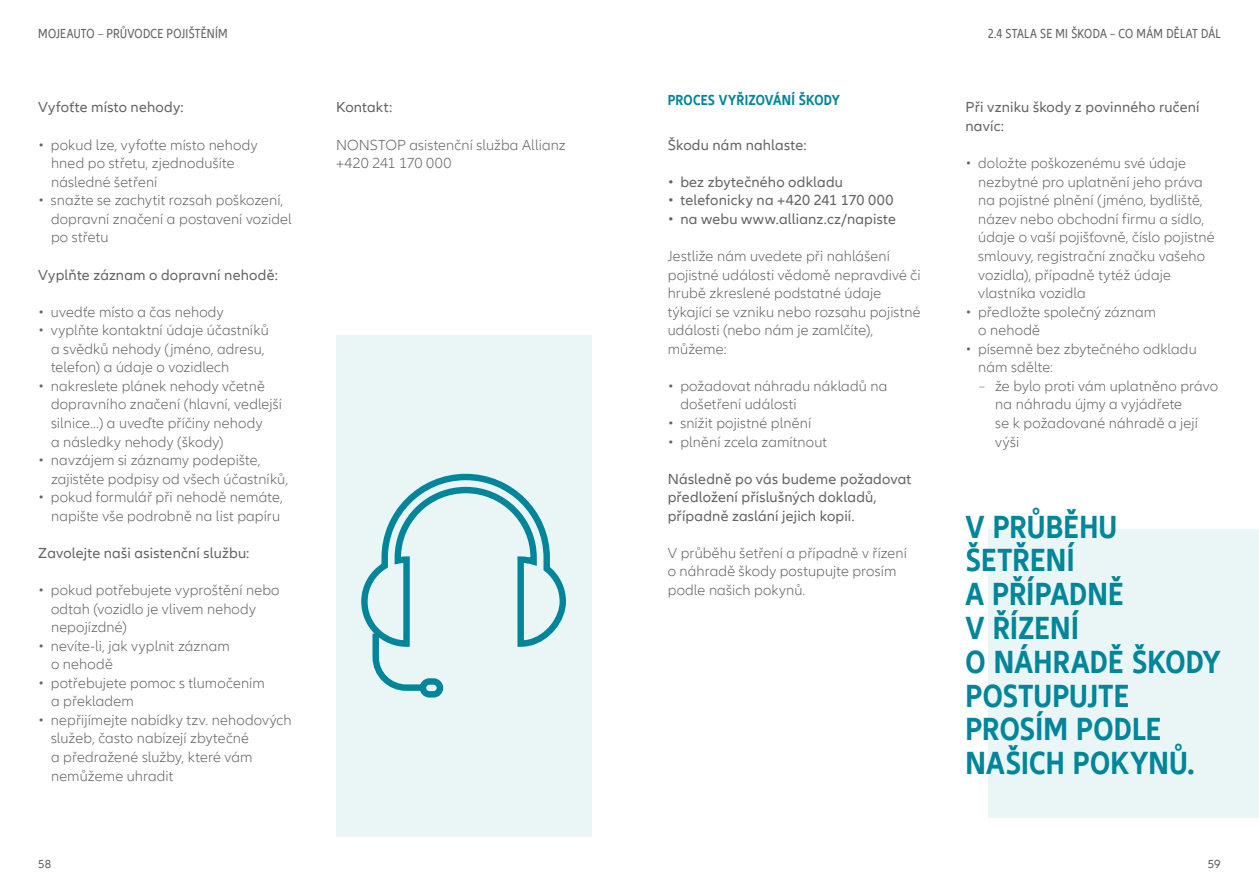
<style>
.page{position:relative;width:1259px;height:893px;background:#fff}
.page>*{position:absolute;margin:0;border:0;box-sizing:border-box;transform-origin:0 0}
.t1{font:700 condensed 33px/33.8px "Allianz Neo";letter-spacing:.01em;color:#00859a}
.t2{font:300 15px/18.6px "Allianz Neo";letter-spacing:.01em;color:#636366}
.t3{font:15px/18.6px "Allianz Neo";letter-spacing:.015em;color:#636366}
.t4{font:700 condensed 15px "Allianz Neo";letter-spacing:.015em;color:#00859a}
.t5{font:condensed 13.5px "Allianz Neo";letter-spacing:.02em;color:#636366}
.t6{font:12px "Allianz Neo";color:#636366}
.s1{font-stretch:condensed}
</style>
<div class="page">
<div style="left:988px;top:529px;width:271px;height:289px;background:#eaf6f5"></div>
<div style="left:336px;top:335px;width:255px;height:501px;background:#eaf6f5"></div>
<svg style="left:361px;top:473px;width:205px;height:225px"></svg>
<p class="t5" style="left:38px;top:26px;width:191px">MOJEAUTO – PRŮVODCE POJIŠTĚNÍM</p>
<p class="t5" style="left:988px;top:26px;width:234px">2.4 STALA SE MI ŠKODA – CO MÁM DĚLAT DÁL</p>
<p class="t3" style="left:38px;top:99px;width:147px">Vyfoťte místo nehody:</p>
<p class="t2" style="left:51px;top:136px;width:208px;text-indent:-13px">• pokud lze, vyfoťte místo nehody hned po střetu, zjednodušíte následné šetření</p>
<p class="t2" style="left:51px;top:191px;width:242px;text-indent:-13px">• snažte se zachytit rozsah poškození, dopravní značení a postavení vozidel po střetu</p>
<p class="t3" style="left:38px;top:266px;width:241px">Vyplňte záznam o dopravní nehodě:</p>
<p class="t2" style="left:38px;top:303px;width:187px">• uvedťe místo a čas nehody</p>
<p class="t2" style="left:51px;top:321px;width:219px;text-indent:-13px">• vyplňte kontaktní údaje účastníků a svědků nehody (jméno, adresu, telefon) a údaje o vozidlech</p>
<p class="t2" style="left:51px;top:377px;width:233px;text-indent:-13px">• nakreslete plánek nehody včetně dopravního značení (hlavní, vedlejší silnice…) a uveďte příčiny nehody<br>a následky nehody (škody)</p>
<p class="t2" style="left:51px;top:451px;width:239px;text-indent:-13px">• navzájem si záznamy podepište, zajistěte podpisy od všech účastníků,</p>
<p class="t2" style="left:38px;top:488px;width:246px;text-align:right">• pokud formulář při nehodě nemáte, napište vše podrobně na list papíru</p>
<p class="t3" style="left:38px;top:544px;width:213px">Zavolejte naši asistenční službu:</p>
<p class="t2" style="left:51px;top:581px;width:230px;text-indent:-13px">• pokud potřebujete vyproštění nebo odtah (vozidlo je vlivem nehody nepojízdné)</p>
<p class="t2" style="left:51px;top:637px;width:180px;text-indent:-13px">• nevíte-li, jak vyplnit záznam o nehodě</p>
<p class="t2" style="left:51px;top:674px;width:215px;text-indent:-13px">• potřebujete pomoc s tlumočením a překladem</p>
<p class="t2" style="left:51px;top:711px;width:242px;text-indent:-13px">• nepřijímejte nabídky tzv. nehodových služeb, často nabízejí zbytečné<br>a předražené služby, které vám nemůžeme uhradit</p>
<p class="t3" style="left:336px;top:99px;width:58px">Kontakt:</p>
<p class="t2" style="left:336px;top:136px;width:231px">NONSTOP asistenční služba Allianz +420 241 170 000</p>
<p class="t4" style="left:668px;top:92px;width:174px">PROCES VYŘIZOVÁNÍ ŠKODY</p>
<p class="t3" style="left:668px;top:136px;width:140px">Škodu nám nahlaste:</p>
<p class="t3" style="left:668px;top:173px;width:177px">• bez zbytečného odkladu</p>
<p class="t3" style="left:668px;top:191px;width:227px">• telefonicky na +420 241 170 000</p>
<p class="t3" style="left:668px;top:210px;width:230px">• na webu www.allianz.cz/napiste</p>
<p class="t2" style="left:668px;top:247px;width:254px">Jestliže nám uvedete při nahlášení pojistné události vědomě nepravdivé či hrubě zkreslené podstatné údaje týkající se vzniku nebo rozsahu pojistné události (nebo nám je zamlčíte), můžeme:</p>
<p class="t2" style="left:680px;top:377px;width:208px;text-indent:-13px">• požadovat náhradu nákladů na došetření události</p>
<p class="t2" style="left:668px;top:414px;width:145px">• snížit pojistné plnění</p>
<p class="t2" style="left:668px;top:433px;width:161px">• plnění zcela zamítnout</p>
<p class="t3" style="left:668px;top:470px;width:245px">Následně po vás budeme požadovat předložení příslušných dokladů, případně zaslání jejich kopií.</p>
<p class="t2" style="left:668px;top:544px;width:241px">V průběhu šetření a případně v řízení o náhradě škody postupujte prosím podle našich pokynů.</p>
<p class="t3" style="left:965px;top:99px;width:236px">Při vzniku škody z povinného ručení navíc:</p>
<p class="t2" style="left:978px;top:154px;width:238px;text-indent:-13px">• doložte poškozenému své údaje nezbytné pro uplatnění jeho práva na pojistné plnění (jméno, bydliště, název nebo obchodní firmu a sídlo, údaje o vaší pojišťovně, číslo pojistné smlouvy, registrační značku vašeho vozidla), případně tytéž údaje vlastníka vozidla</p>
<p class="t2" style="left:978px;top:303px;width:179px;text-indent:-13px">• předložte společný záznam o nehodě</p>
<p class="t2" style="left:978px;top:340px;width:220px;text-indent:-13px">• písemně bez zbytečného odkladu nám sdělte:</p>
<p class="t2" style="left:995px;top:377px;width:224px;text-indent:-16px"><span class="s1">–</span> že bylo proti vám uplatněno právo na náhradu újmy a vyjádřete<br>se k požadované náhradě a její výši</p>
<h1 class="t1" style="left:965px;top:511px;width:256px">V PRŮBĚHU<br>ŠETŘENÍ<br>A PŘÍPADNĚ<br>V ŘÍZENÍ<br>O NÁHRADĚ ŠKODY<br>POSTUPUJTE<br>PROSÍM PODLE<br>NAŠICH POKYNŮ.</h1>
<p class="t6" style="left:38px;top:857px;width:15px">58</p>
<p class="t6" style="left:1208px;top:857px;width:14px">59</p>
</div>
